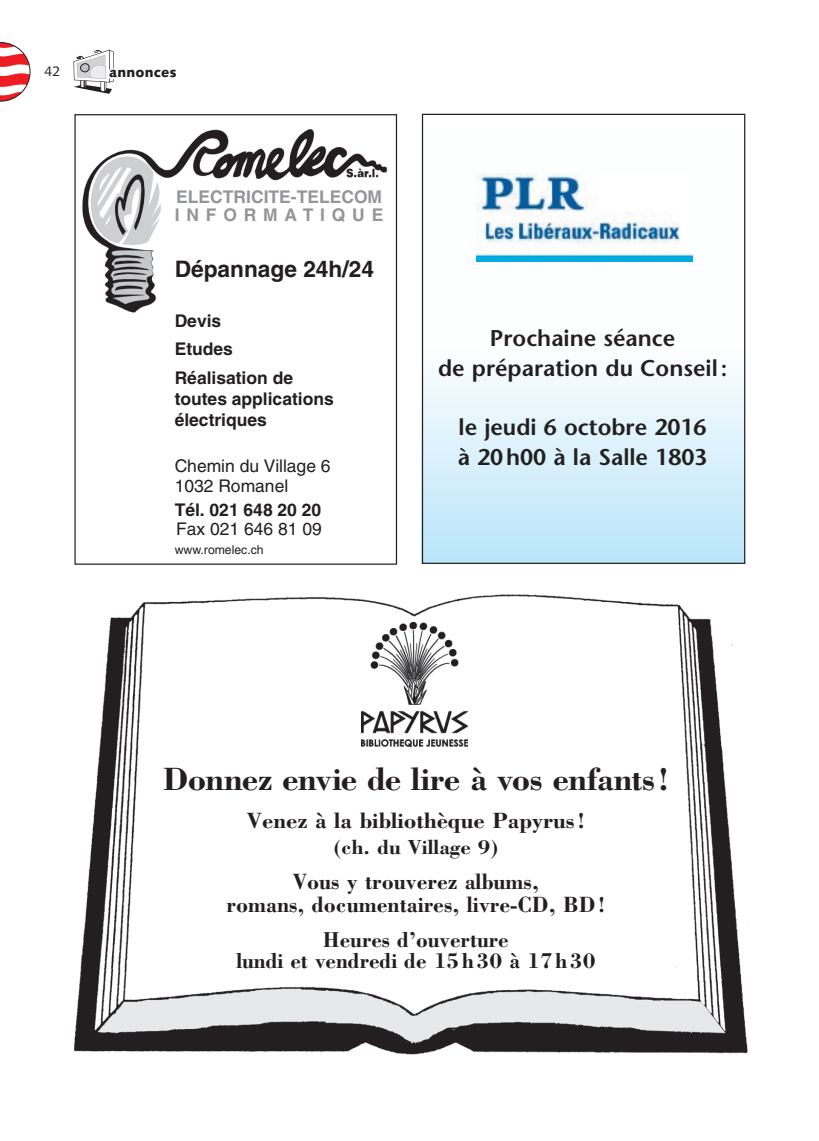
<style>
.page{position:relative;width:819px;height:1141px;background:#fff}
.page>*{position:absolute;margin:0;border:0;box-sizing:border-box;transform-origin:0 0}
.t1{font:700 33.25px "Bodoni";letter-spacing:-.025em;color:#231f20}
.t2{font:600 22.75px/29.8px "Stone Sans";color:#231f20;text-align:center}
.t3{font:700 22.75px/22.4px "Bodoni";color:#231f20;text-align:center;scale:.95 1}
.t4{font:700 22.75px "Bodoni";color:#231f20}
.t5{font:700 22.75px "Helvetica";color:#231f20}
.t6{font:700 22.22px/20.3px "Bodoni";color:#231f20;text-align:center;scale:.95 1}
.t7{font:700 21px "Bodoni";color:#231f20}
.t8{font:700 17.5px/28.3px "Helvetica";color:#231f20}
.t9{font:17.5px/19.2px "Helvetica";color:#231f20}
.t10{font:700 17.5px/17.5px "Helvetica";color:#939598}
.t11{font:900 14px "Syntax";letter-spacing:.015em;color:#231f20}
.t12{font:14px "Syntax";color:#231f20}
.t13{font:12.25px "Helvetica";color:#231f20}
</style>
<div class="page">
<svg style="left:0;top:42px;width:30px;height:59px"></svg>
<svg style="left:73px;top:49px;width:41px;height:45px"></svg>
<img style="left:74px;top:594px;width:675px;height:461px">
<img style="left:362px;top:623px;width:105px;height:123px">
<img style="left:82px;top:129px;width:306px;height:184px">
<div style="left:74px;top:114px;width:323px;height:451px;border:1px solid #231f20"></div>
<svg style="left:424px;top:173px;width:319px;height:389px"></svg>
<img style="left:476px;top:174px;width:216px;height:87px">
<div style="left:422px;top:114px;width:323px;height:450px;border:1px solid #231f20"></div>
<p class="t12" style="left:45px;top:63px;width:17px">42</p>
<p class="t11" style="left:109px;top:64px;width:69px">annonces</p>
<p class="t10" style="left:175px;top:188px;width:210px">ELECTRICITE-TELECOM<br>INFORMATIQUE</p>
<p class="t5" style="left:175px;top:255px;width:201px">Dépannage 24h/24</p>
<p class="t8" style="left:175px;top:306px;width:120px">Devis<br>Etudes<br>Réalisation de</p>
<p class="t8" style="left:175px;top:388px;width:161px;line-height:21px">toutes applications électriques</p>
<p class="t9" style="left:175px;top:457px;width:157px">Chemin du Village 6<br>1032 Romanel</p>
<p class="t8" style="left:175px;top:495px;width:148px">Tél. 021 648 20 20</p>
<p class="t9" style="left:176px;top:519px;width:147px">Fax 021 646 81 09</p>
<p class="t13" style="left:175px;top:543px;width:90px">www.romelec.ch</p>
<p class="t2" style="left:438px;top:323px;width:291px">Prochaine séance<br>de préparation du Conseil :</p>
<p class="t2" style="left:457px;top:412px;width:251px;text-align:left">le jeudi 6 octobre 2016 à 20 h00 à la Salle 1803</p>
<h1 class="t1" style="left:163px;top:758px;width:507px">Donnez envie de lire à vos enfants !</h1>
<p class="t4" style="left:247px;top:806px;width:340px">Venez à la bibliothèque Papyrus !</p>
<p class="t7" style="left:334px;top:834px;width:165px">(ch. du Village 9)</p>
<p class="t3" style="left:226px;top:870px;width:400px">Vous y trouverez albums,<br>romans, documentaires, livre-CD, BD !</p>
<p class="t6" style="left:236px;top:929px;width:379px">Heures d’ouverture<br>lundi et vendredi de 15 h 30 à 17 h 30</p>
</div>
